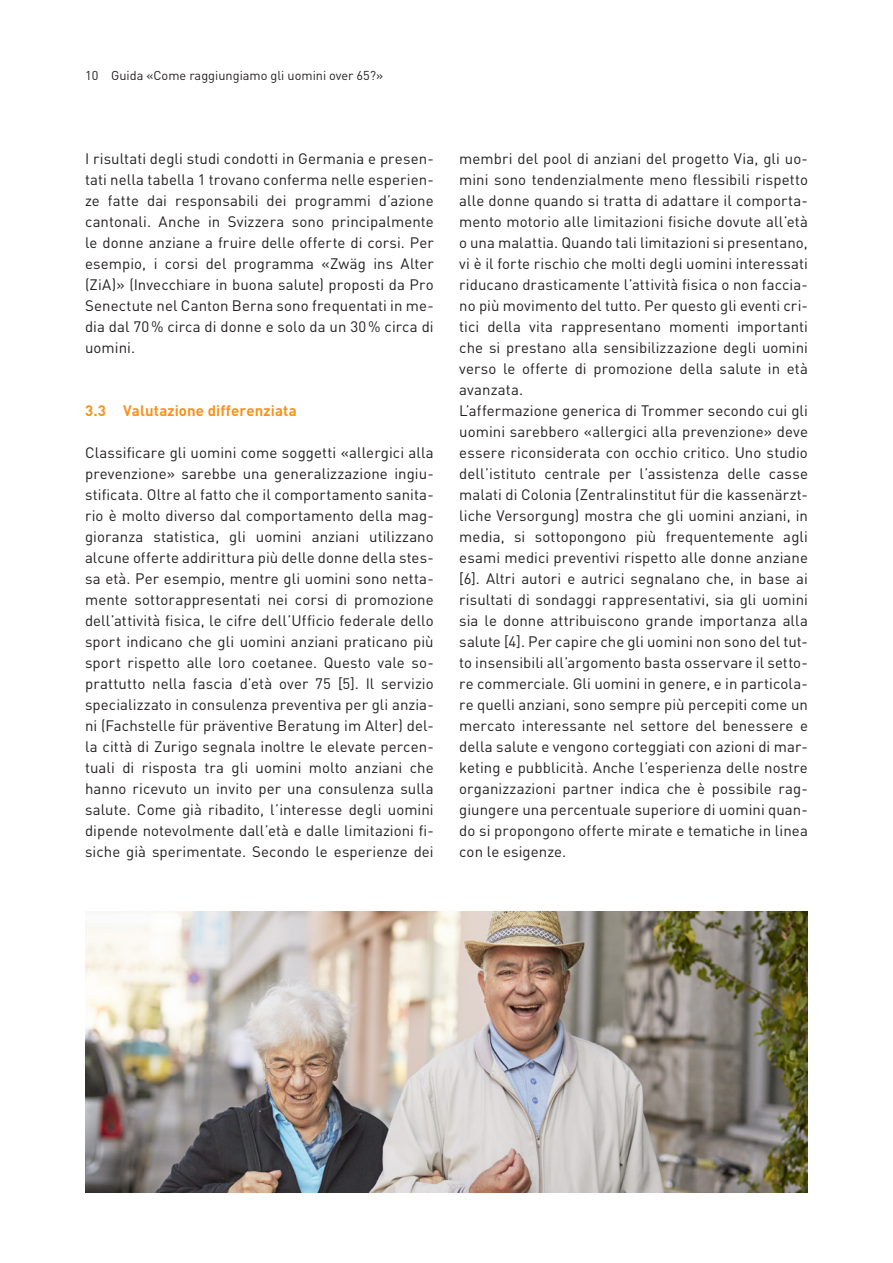
<style>
.page{position:relative;width:893px;height:1263px;background:#fff}
.page>*{position:absolute;margin:0;border:0;box-sizing:border-box;transform-origin:0 0}
.t1{font:15px/21px "DINOT";letter-spacing:.005em;color:#231f20;text-align:justify}
.t2{font:700 15px "DINOT";letter-spacing:.01em;color:#f7931d}
.t3{font:12.75px "DINOT";color:#231f20}
</style>
<div class="page">
<img style="left:85px;top:912px;width:723px;height:281px">
<p class="t3" style="left:85px;top:66px;width:300px">10 Guida «Come raggiungiamo gli uomini over 65?»</p>
<p class="t1" style="left:85px;top:147px;width:350px">I risultati degli studi condotti in Germania e presen&shy;tati nella tabella 1 trovano conferma nelle esperien&shy;ze fatte dai responsabili dei programmi d’azione cantonali. Anche in Svizzera sono principalmente le donne anziane a fruire delle offerte di corsi. Per esempio, i corsi del programma «Zwäg ins Alter (ZiA)» (Invecchiare in buona salute) proposti da Pro Senectute nel Canton Berna sono frequentati in me&shy;dia dal 70% circa di donne e solo da un 30% circa di uomini.</p>
<p class="t2" style="left:85px;top:400px;width:213px">3.3 Valutazione differenziata</p>
<p class="t1" style="left:85px;top:441px;width:350px">Classificare gli uomini come soggetti «allergici alla prevenzione» sarebbe una generalizzazione ingiu&shy;stificata. Oltre al fatto che il comportamento sanita&shy;rio è molto diverso dal comportamento della mag&shy;gioranza statistica, gli uomini anziani utilizzano alcune offerte addirittura più delle donne della stes&shy;sa età. Per esempio, mentre gli uomini sono netta&shy;mente sottorappresentati nei corsi di promozione dell’attività fisica, le cifre dell’Ufficio federale dello sport indicano che gli uomini anziani praticano più sport rispetto alle loro coetanee. Questo vale so&shy;prattutto nella fascia d’età over 75 [5]. Il servizio specializzato in consulenza preventiva per gli anzia&shy;ni (Fachstelle für präventive Beratung im Alter) del&shy;la città di Zurigo segnala inoltre le elevate percen&shy;tuali di risposta tra gli uomini molto anziani che hanno ricevuto un invito per una consulenza sulla salute. Come già ribadito, l’interesse degli uomini dipende notevolmente dall’età e dalle limitazioni fi&shy;siche già sperimentate. Secondo le esperienze dei</p>
<p class="t1" style="left:459px;top:147px;width:350px;text-align:left">membri del pool di anziani del progetto Via, gli uo&shy;mini sono tendenzialmente meno flessibili rispetto alle donne quando si tratta di adattare il comporta&shy;mento motorio alle limitazioni fisiche dovute all’età o una malattia. Quando tali limitazioni si presentano, vi è il forte rischio che molti degli uomini interessati riducano drasticamente l’attività fisica o non faccia&shy;no più movimento del tutto. Per questo gli eventi cri&shy;tici della vita rappresentano momenti importanti che si prestano alla sensibilizzazione degli uomini verso le offerte di promozione della salute in età avanzata.<br>L’affermazione generica di Trommer secondo cui gli uomini sarebbero «allergici alla prevenzione» deve essere riconsiderata con occhio critico. Uno studio dell’istituto centrale per l’assistenza delle casse malati di Colonia (Zentralinstitut für die kassenärzt&shy;liche Versorgung) mostra che gli uomini anziani, in media, si sottopongono più frequentemente agli esami medici preventivi rispetto alle donne anziane [6]. Altri autori e autrici segnalano che, in base ai risultati di sondaggi rappresentativi, sia gli uomini sia le donne attribuiscono grande importanza alla salute [4]. Per capire che gli uomini non sono del tut&shy;to insensibili all’argomento basta osservare il setto&shy;re commerciale. Gli uomini in genere, e in particola&shy;re quelli anziani, sono sempre più percepiti come un mercato interessante nel settore del benessere e della salute e vengono corteggiati con azioni di mar&shy;keting e pubblicità. Anche l’esperienza delle nostre organizzazioni partner indica che è possibile rag&shy;giungere una percentuale superiore di uomini quan&shy;do si propongono offerte mirate e tematiche in linea con le esigenze.</p>
</div>
